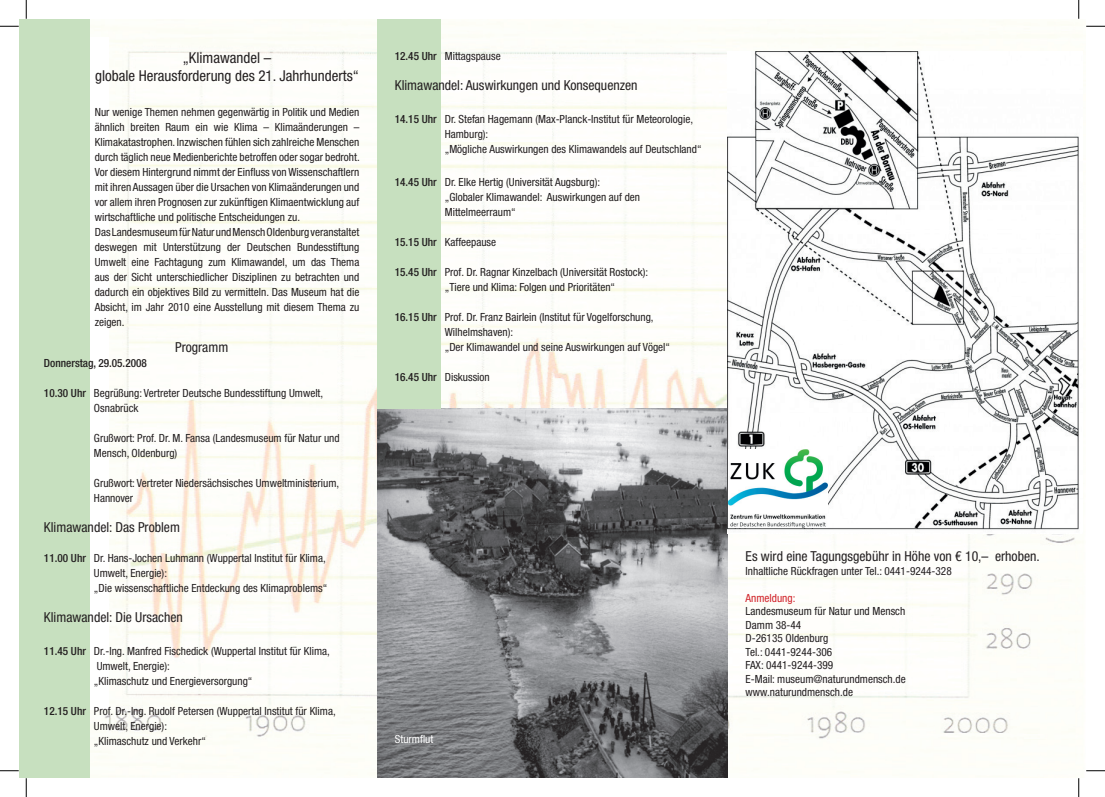
<style>
.page{position:relative;width:1105px;height:797px;background:#fff}
.page>*{position:absolute;margin:0;border:0;box-sizing:border-box;transform-origin:0 0}
.t1{font:condensed 15px/18px "Helvetica Neue LT";color:#231f20;text-align:center}
.t2{font:condensed 13.75px "Helvetica Neue LT";color:#231f20}
.t3{font:condensed 11.25px/15px "Helvetica Neue LT";color:#231f20}
.t4{font:500 condensed 11.25px "Helvetica Neue LT";color:#231f20}
.t5{font:condensed 11.25px "Helvetica Neue LT";color:#d1232a}
.t6{font:condensed 11.25px "Helvetica Neue LT";color:#fff}
.s1{font-weight:500}
</style>
<div class="page">
<img style="left:89px;top:19px;width:991px;height:758px">
<div style="left:19px;top:19px;width:70px;height:758px;background:#c7e0bf"></div>
<img style="left:377px;top:408px;width:351px;height:369px">
<div style="left:377px;top:19px;width:63px;height:389px;background:#c7e0bf"></div>
<div style="left:90px;top:37px;width:18px;height:672px;background:#fff"></div>
<img style="left:728px;top:51px;width:352px;height:482px">
<img style="left:729px;top:449px;width:98px;height:79px">
<svg style="left:0;top:25px;width:19px;height:2px"></svg>
<svg style="left:1086px;top:25px;width:19px;height:2px"></svg>
<svg style="left:0;top:770px;width:19px;height:1px"></svg>
<svg style="left:1086px;top:770px;width:19px;height:1px"></svg>
<svg style="left:25px;top:0;width:2px;height:19px"></svg>
<svg style="left:25px;top:778px;width:2px;height:19px"></svg>
<svg style="left:1078px;top:0;width:1px;height:19px"></svg>
<svg style="left:1078px;top:778px;width:1px;height:19px"></svg>
<h1 class="t1" style="left:95px;top:48px;width:265px">„Klimawandel –<br>globale Herausforderung des 21. Jahrhunderts“</h1>
<p class="t3" style="left:95px;top:105px;width:266px">Nur wenige Themen nehmen gegenwärtig in Politik und Medien ähnlich breiten Raum ein wie Klima – Klimaänderungen – Klimakatastrophen. Inzwischen fühlen sich zahlreiche Menschen durch täglich neue Medienberichte betroffen oder sogar bedroht.<br>Vor diesem Hintergrund nimmt der Einfluss von Wissenschaftlern mit ihren Aussagen über die Ursachen von Klimaänderungen und vor allem ihren Prognosen zur zukünftigen Klimaentwicklung auf wirtschaftliche und politische Entscheidungen zu.<br>Das Landesmuseum für Natur und Mensch Oldenburg veranstaltet deswegen mit Unterstützung der Deutschen Bundesstiftung Umwelt eine Fachtagung zum Klimawandel, um das Thema aus der Sicht unterschiedlicher Disziplinen zu betrachten und dadurch ein objektives Bild zu vermitteln. Das Museum hat die Absicht, im Jahr 2010 eine Ausstellung mit diesem Thema zu zeigen.</p>
<p class="t2" style="left:175px;top:339px;width:55px">Programm</p>
<p class="t4" style="left:44px;top:356px;width:104px">Donnerstag, 29.05.2008</p>
<p class="t3" style="left:94px;top:385px;width:231px;text-indent:-50px"><span class="s1">10.30 Uhr</span> Begrüßung: Vertreter Deutsche Bundesstiftung Umwelt,<br>Osnabrück</p>
<p class="t3" style="left:94px;top:430px;width:247px">Grußwort: Prof. Dr. M. Fansa (Landesmuseum für Natur und<br>Mensch, Oldenburg)</p>
<p class="t3" style="left:94px;top:475px;width:247px">Grußwort: Vertreter Niedersächsisches Umweltministerium,<br>Hannover</p>
<p class="t2" style="left:44px;top:519px;width:138px">Klimawandel: Das Problem</p>
<p class="t3" style="left:94px;top:550px;width:235px;text-indent:-50px"><span class="s1">11.00 Uhr</span> Dr. Hans-Jochen Luhmann (Wuppertal Institut für Klima,<br>Umwelt, Energie):<br>„Die wissenschaftliche Entdeckung des Klimaproblems“</p>
<p class="t2" style="left:44px;top:609px;width:140px">Klimawandel: Die Ursachen</p>
<p class="t3" style="left:94px;top:643px;width:237px;text-indent:-50px"><span class="s1">11.45 Uhr</span> Dr.-Ing. Manfred Fischedick (Wuppertal Institut für Klima,<br>Umwelt, Energie):<br>„Klimaschutz und Energieversorgung“</p>
<p class="t3" style="left:94px;top:703px;width:243px;text-indent:-50px"><span class="s1">12.15 Uhr</span> Prof. Dr.-Ing. Rudolf Petersen (Wuppertal Institut für Klima,<br>Umwelt, Energie):<br>„Klimaschutz und Verkehr“</p>
<p class="t3" style="left:395px;top:48px;width:107px"><span class="s1">12.45 Uhr</span> Mittagspause</p>
<p class="t2" style="left:395px;top:77px;width:244px">Klimawandel: Auswirkungen und Konsequenzen</p>
<p class="t3" style="left:445px;top:111px;width:258px;text-indent:-50px"><span class="s1">14.15 Uhr</span> Dr. Stefan Hagemann (Max-Planck-Institut für Meteorologie,<br>Hamburg):<br>„Mögliche Auswirkungen des Klimawandels auf Deutschland“</p>
<p class="t3" style="left:445px;top:174px;width:197px;text-indent:-50px"><span class="s1">14.45 Uhr</span> Dr. Elke Hertig (Universität Augsburg): „Globaler Klimawandel: Auswirkungen auf den<br>Mittelmeerraum“</p>
<p class="t3" style="left:395px;top:234px;width:103px"><span class="s1">15.15 Uhr</span> Kaffeepause</p>
<p class="t3" style="left:445px;top:264px;width:205px;text-indent:-50px"><span class="s1">15.45 Uhr</span> Prof. Dr. Ragnar Kinzelbach (Universität Rostock): „Tiere und Klima: Folgen und Prioritäten“</p>
<p class="t3" style="left:445px;top:309px;width:227px;text-indent:-50px"><span class="s1">16.15 Uhr</span> Prof. Dr. Franz Bairlein (Institut für Vogelforschung,<br>Wilhelmshaven):<br>„Der Klimawandel und seine Auswirkungen auf Vögel“</p>
<p class="t3" style="left:395px;top:369px;width:96px"><span class="s1">16.45 Uhr</span> Diskussion</p>
<p class="t6" style="left:395px;top:732px;width:40px">Sturmflut</p>
<p class="t2" style="left:746px;top:548px;width:296px">Es wird eine Tagungsgebühr in Höhe von € 10,– erhoben.</p>
<p class="t3" style="left:746px;top:563px;width:208px">Inhaltliche Rückfragen unter Tel.: 0441-9244-328</p>
<p class="t5" style="left:746px;top:591px;width:51px">Anmeldung:</p>
<p class="t3" style="left:746px;top:604px;width:162px;line-height:13.5px">Landesmuseum für Natur und Mensch<br>Damm 38-44<br>D-26135 Oldenburg<br>Tel.: 0441-9244-306<br>FAX: 0441-9244-399<br>E-Mail: museum@naturundmensch.de www.naturundmensch.de</p>
</div>
